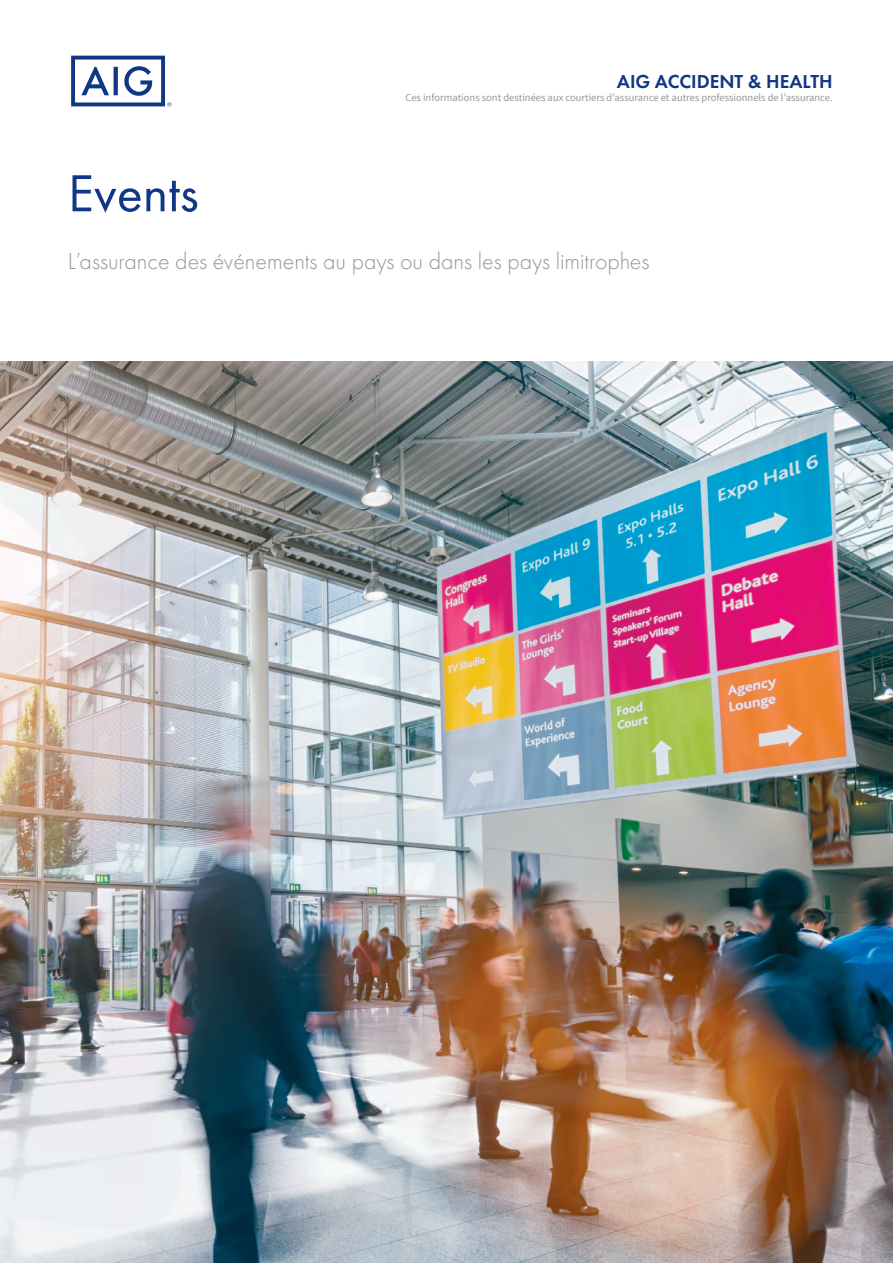
<style>
.page{position:relative;width:893px;height:1263px;background:#fff}
.page>*{position:absolute;margin:0;border:0;box-sizing:border-box;transform-origin:0 0}
.t1{font:54px "Futura PT";color:#103785}
.t2{font:300 24px "Futura PT";color:#939598}
.t3{font:600 19.5px "Futura PT";color:#103785}
.t4{font:10.5px "Source Sans Pro";color:#939598}
</style>
<div class="page">
<svg style="left:71px;top:56px;width:100px;height:50px"></svg>
<img style="left:0;top:361px;width:893px;height:902px">
<p class="t3" style="left:617px;top:70px;width:217px">AIG ACCIDENT &amp; HEALTH</p>
<p class="t4" style="left:405px;top:91px;width:429px">Ces informations sont destinées aux courtiers d’assurance et autres professionnels de l’assurance.</p>
<p class="t1" style="left:68px;top:161px;width:132px">Events</p>
<p class="t2" style="left:68px;top:247px;width:583px">L’assurance des événements au pays ou dans les pays limitrophes</p>
</div>
